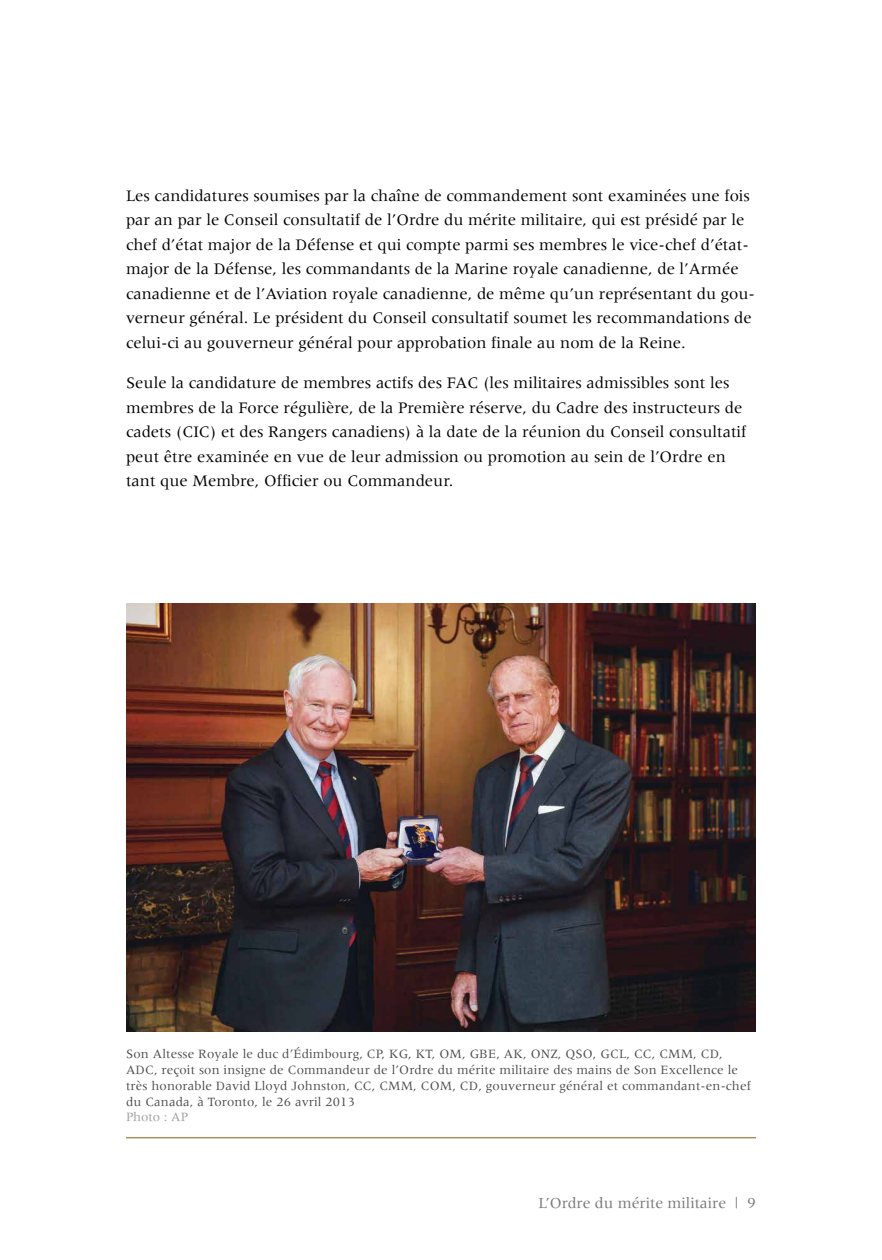
<style>
.page{position:relative;width:882px;height:1260px;background:#fff}
.page>*{position:absolute;margin:0;border:0;box-sizing:border-box;transform-origin:0 0}
._00_Body_Copy{font:16.62px/24.5px "Meridien";color:#000}
.t1{font:15.75px "Meridien";color:#77787b}
._02_Photo_Captions{font:13.12px/15.8px "Meridien";letter-spacing:.01em;color:#4d4d4f}
.s1{color:#9d9fa2}
</style>
<div class="page">
<img style="left:126px;top:604px;width:630px;height:427px">
<hr style="left:126px;top:1137px;width:630px;height:1px;background:#a0884a">
<p class="_00_Body_Copy" style="left:126px;top:183px;width:631px">Les candidatures soumises par la chaîne de commandement sont examinées une fois par an par le Conseil consultatif de l’Ordre du mérite militaire, qui est présidé par le chef d’état major de la Défense et qui compte parmi ses membres le vice-chef d’état&shy;major de la Défense, les commandants de la Marine royale canadienne, de l’Armée canadienne et de l’Aviation royale canadienne, de même qu’un représentant du gou&shy;verneur général. Le président du Conseil consultatif soumet les recommandations de celui-ci au gouverneur général pour approbation finale au nom de la Reine.</p>
<p class="_00_Body_Copy" style="left:126px;top:370px;width:622px">Seule la candidature de membres actifs des FAC (les militaires admissibles sont les membres de la Force régulière, de la Première réserve, du Cadre des instructeurs de cadets (CIC) et des Rangers canadiens) à la date de la réunion du Conseil consultatif peut être examinée en vue de leur admission ou promotion au sein de l’Ordre en tant que Membre, Officier ou Commandeur.</p>
<p class="_02_Photo_Captions" style="left:126px;top:1046px;width:626px">Son Altesse Royale le duc d’Édimbourg, CP, KG, KT, OM, GBE, AK, ONZ, QSO, GCL, CC, CMM, CD, ADC, reçoit son insigne de Commandeur de l’Ordre du mérite militaire des mains de Son Excellence le très honorable David Lloyd Johnston, CC, CMM, COM, CD, gouverneur général et commandant-en-chef du Canada, à Toronto, le 26 avril 2013<br><span class="s1">Photo : AP</span></p>
<p class="t1" style="left:538px;top:1194px;width:219px">L’Ordre du mérite militaire | 9</p>
</div>
